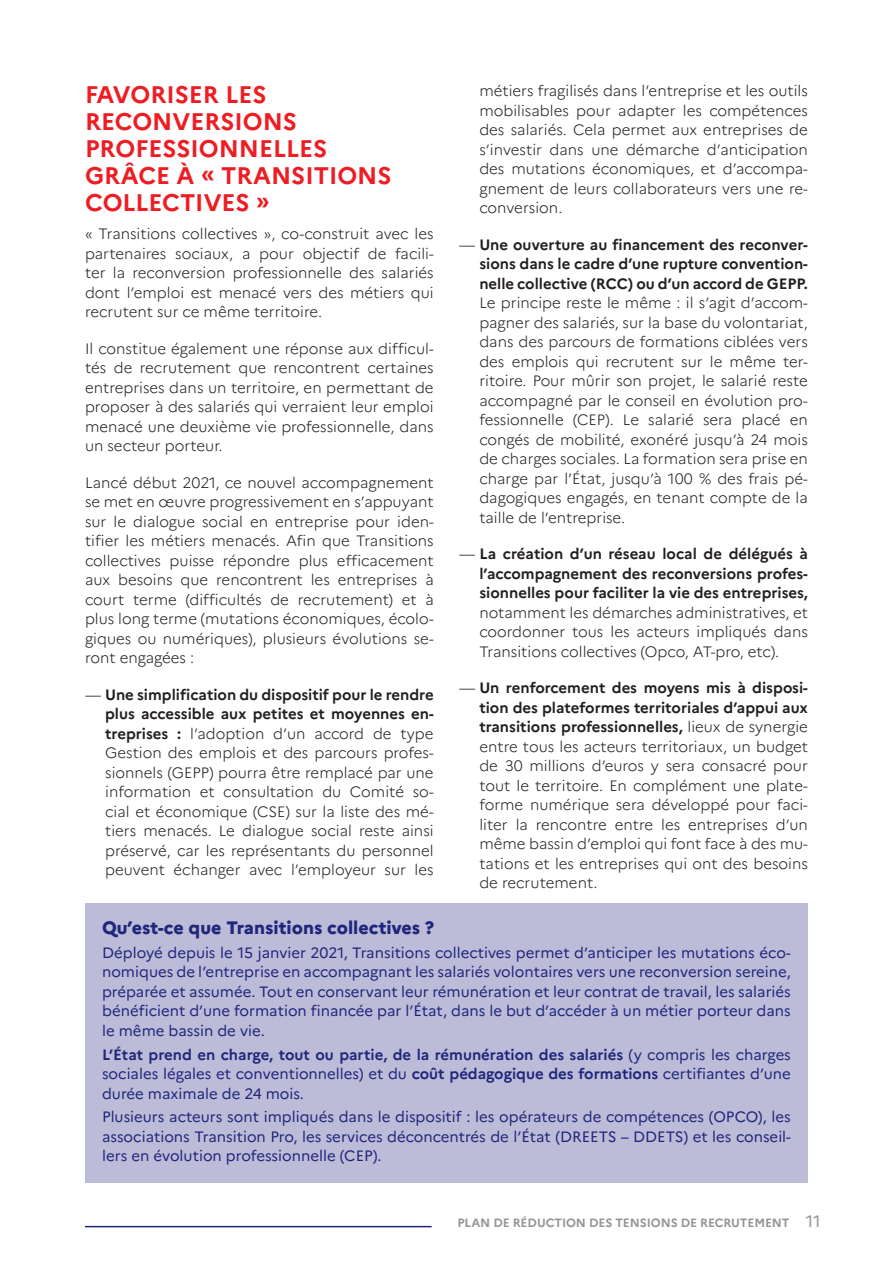
<style>
.page{position:relative;width:893px;height:1263px;background:#fff}
.page>*{position:absolute;margin:0;border:0;box-sizing:border-box;transform-origin:0 0}
.t1{font:700 24px/27px "Marianne";color:#ee1d23}
.t2{font:800 18px "Marianne";color:#20277b}
.t3{font:300 15px/19.5px "Marianne";color:#231f20;text-align:justify}
.t4{font:15px/19.5px "Marianne";color:#20277b;text-align:justify}
.t5{font:700 15px/19.5px "Marianne";color:#231f20;text-align:justify}
.t6{font:700 12px "Marianne";letter-spacing:-.01em;color:#939598}
.s1{font-weight:700}
.s2{font-weight:300}
.s3{font-weight:400;font-size:16.5px}
</style>
<div class="page">
<hr style="left:86px;top:1226px;width:345px;height:1px;background:#20277b">
<div style="left:85px;top:904px;width:723px;height:52px;background:#bcbbd8"></div>
<div style="left:85px;top:930px;width:723px;height:127px;background:#bcbbd8"></div>
<div style="left:85px;top:1031px;width:723px;height:88px;background:#bcbbd8"></div>
<div style="left:85px;top:1094px;width:723px;height:88px;background:#bcbbd8"></div>
<h3 class="t1" style="left:85px;top:81px;width:308px">FAVORISER LES<br>RECONVERSIONS<br>PROFESSIONNELLES<br>GRÂCE À « TRANSITIONS<br>COLLECTIVES »</h3>
<p class="t3" style="left:85px;top:224px;width:350px">« Transitions collectives », co-construit avec les partenaires sociaux, a pour objectif de facili&shy;ter la reconversion professionnelle des salariés dont l’emploi est menacé vers des métiers qui recrutent sur ce même territoire.</p>
<p class="t3" style="left:85px;top:338px;width:350px">Il constitue également une réponse aux difficul&shy;tés de recrutement que rencontrent certaines entreprises dans un territoire, en permettant de proposer à des salariés qui verraient leur emploi menacé une deuxième vie professionnelle, dans un secteur porteur.</p>
<p class="t3" style="left:85px;top:472px;width:350px">Lancé début 2021, ce nouvel accompagnement se met en œuvre progressivement en s’appuyant sur le dialogue social en entreprise pour iden&shy;tifier les métiers menacés. Afin que Transitions collectives puisse répondre plus efficacement aux besoins que rencontrent les entreprises à court terme (difficultés de recrutement) et à plus long terme (mutations économiques, écolo&shy;giques ou numériques), plusieurs évolutions se&shy;ront engagées :</p>
<p class="t3" style="left:105px;top:684px;width:330px;text-indent:-20px">— <span class="s1">Une simplification du dispositif pour le rendre plus accessible aux petites et moyennes en&shy;treprises :</span> l’adoption d’un accord de type Gestion des emplois et des parcours profes&shy;sionnels (GEPP) pourra être remplacé par une information et consultation du Comité so&shy;cial et économique (CSE) sur la liste des mé&shy;tiers menacés. Le dialogue social reste ainsi préservé, car les représentants du personnel peuvent échanger avec l’employeur sur les</p>
<p class="t3" style="left:479px;top:81px;width:330px">métiers fragilisés dans l’entreprise et les outils mobilisables pour adapter les compétences des salariés. Cela permet aux entreprises de s’investir dans une démarche d’anticipation des mutations économiques, et d’accompa&shy;gnement de leurs collaborateurs vers une re&shy;conversion.</p>
<p class="t3" style="left:479px;top:235px;width:330px;text-indent:-20px">— <span class="s1">Une ouverture au financement des reconver&shy;sions dans le cadre d’une rupture convention&shy;nelle collective (RCC) ou d’un accord de GEPP.<br></span>Le principe reste le même : il s’agit d’accom&shy;pagner des salariés, sur la base du volontariat, dans des parcours de formations ciblées vers des emplois qui recrutent sur le même ter&shy;ritoire. Pour mûrir son projet, le salarié reste accompagné par le conseil en évolution pro&shy;fessionnelle (CEP). Le salarié sera placé en congés de mobilité, exonéré jusqu’à 24 mois de charges sociales. La formation sera prise en charge par l’État, jusqu’à 100 % des frais pé&shy;dagogiques engagés, en tenant compte de la taille de l’entreprise.</p>
<p class="t5" style="left:479px;top:544px;width:330px;text-indent:-20px"><span class="s2">—</span> La création d’un réseau local de délégués à l’accompagnement des reconversions profes&shy;sionnelles pour faciliter la vie des entreprises, <span class="s2">notamment les démarches administratives, et coordonner tous les acteurs impliqués dans Transitions collectives (Opco, AT-pro, etc).</span></p>
<p class="t3" style="left:479px;top:678px;width:330px;text-indent:-20px">— <span class="s1">Un renforcement des moyens mis à disposi&shy;tion des plateformes territoriales d’appui aux transitions professionnelles,</span> lieux de synergie entre tous les acteurs territoriaux, un budget de 30 millions d’euros y sera consacré pour tout le territoire. En complément une plate&shy;forme numérique sera développé pour faci&shy;liter la rencontre entre les entreprises d’un même bassin d’emploi qui font face à des mu&shy;tations et les entreprises qui ont des besoins de recrutement.</p>
<h4 class="t2" style="left:102px;top:917px;width:334px">Qu’est-ce que Transitions collectives ?</h4>
<p class="t4" style="left:102px;top:943px;width:690px">Déployé depuis le 15 janvier 2021, Transitions collectives permet d’anticiper les mutations éco&shy;nomiques de l’entreprise en accompagnant les salariés volontaires vers une reconversion sereine, préparée et assumée. Tout en conservant leur rémunération et leur contrat de travail, les salariés bénéficient d’une formation financée par l’État, dans le but d’accéder à un métier porteur dans le même bassin de vie.</p>
<p class="t4" style="left:102px;top:1044px;width:690px"><span class="s1">L’État prend en charge, tout ou partie, de la rémunération des salariés</span> (y compris les charges sociales légales et conventionnelles) et du <span class="s1">coût pédagogique des formations</span> certifiantes d’une durée maximale de 24 mois.</p>
<p class="t4" style="left:102px;top:1107px;width:690px">Plusieurs acteurs sont impliqués dans le dispositif : les opérateurs de compétences (OPCO), les associations Transition Pro, les services déconcentrés de l’État (DREETS – DDETS) et les conseil&shy;lers en évolution professionnelle (CEP).</p>
<p class="t6" style="left:457px;top:1216px;width:365px">PLAN DE RÉDUCTION DES TENSIONS DE RECRUTEMENT <span class="s3">11</span></p>
</div>
